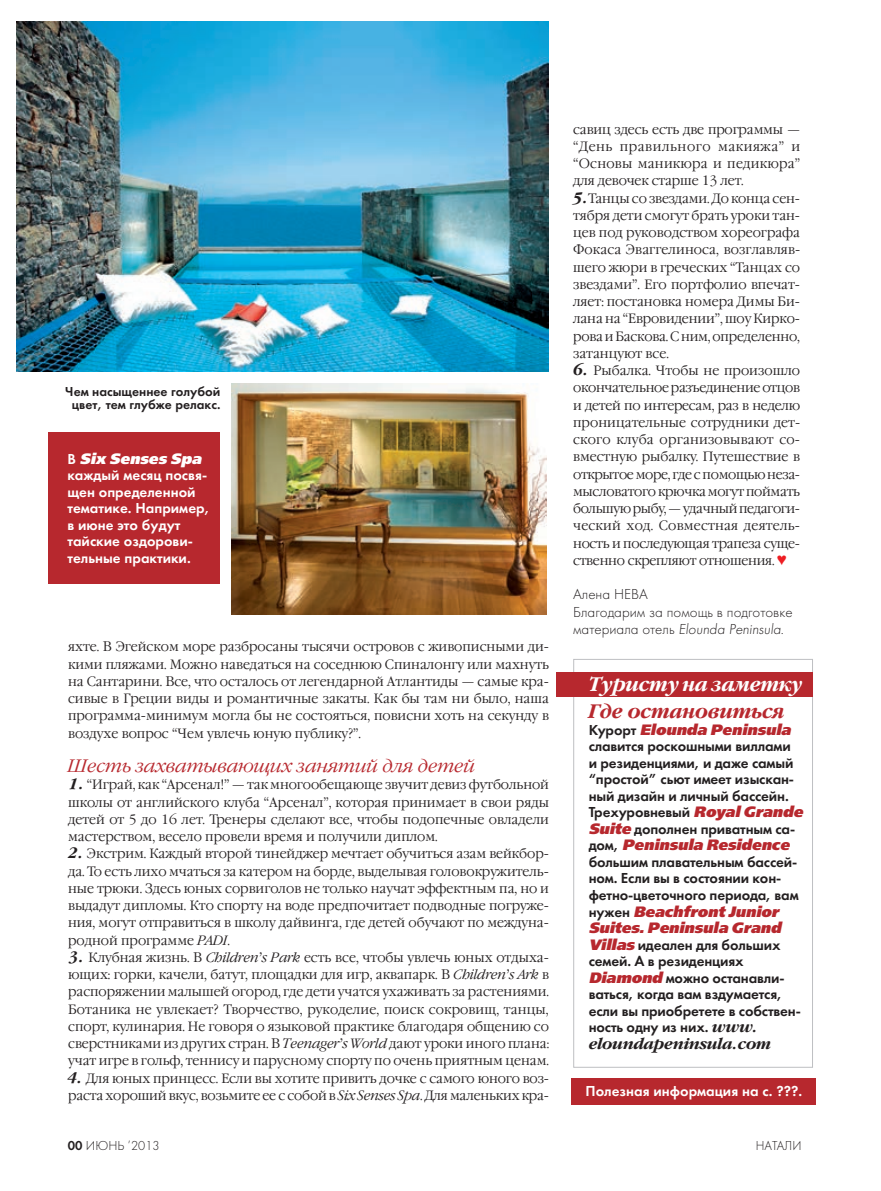
<style>
.page{position:relative;width:881px;height:1191px;background:#fff}
.page>*{position:absolute;margin:0;border:0;box-sizing:border-box;transform-origin:0 0}
.t1{font:italic 700 19.5px "Garamond C";letter-spacing:-.005em;color:#fff;scale:.96 1}
.t2{font:italic 700 19.5px "Garamond C";color:#b7282e;scale:.96 1}
.t3{font:italic 300 18px "Garamond C";color:#b7282e}
.t4{font:15px/16.5px "Futura Demi C";letter-spacing:-.01em;color:#231f20}
.t5{font:15px/16.5px "Futura Demi C";color:#fff}
.t6{font:italic 15px/16.5px "Free Set Black C";letter-spacing:-.01em;color:#b7282e}
.t7{font:15px/17.2px "Futura Light C";color:#231f20}
.t8{font:italic 700 15px "Garamond C";letter-spacing:-.01em;color:#231f20}
.t9{font:italic 15px "Free Set Black C";color:#fff}
.t10{font:300 13.5px/17.2px "Garamond C";color:#231f20;text-align:justify;scale:.96 1}
.t11{font:13.5px/13.5px "Futura Demi C";color:#231f20;text-align:center}
.t12{font:13.5px "Futura Light C";color:#231f20}
.t13{font:13.5px "Futura Light C";color:#231f20;scale:.96 1}
.s1{font-family:"Futura Demi C";font-style:normal}
.s2{font-weight:700;font-style:italic;font-size:15px}
.s3{font-style:italic}
.s4{color:#ee1d23}
.s5{font-family:"Futura Demi C";font-style:normal;color:#231f20}
.s6{font-family:"Free Set Black C";font-style:italic;color:#b7282e}
.s7{font-family:"Garamond C";font-weight:700;font-style:italic}
.s8{font-family:"Futura Demi C"}
</style>
<div class="page">
<div style="left:48px;top:432px;width:172px;height:151px;background:#b7282e"></div>
<img style="left:16px;top:22px;width:532px;height:349px">
<div style="left:573px;top:659px;width:239px;height:408px;background:#fff;border:1px solid #bebfc2"></div>
<div style="left:555px;top:671px;width:257px;height:25px;background:#b7282e"></div>
<div style="left:571px;top:1078px;width:244px;height:26px;background:#b7282e"></div>
<img style="left:232px;top:383px;width:314px;height:232px">
<p class="t11" style="left:65px;top:385px;width:156px">Чем насыщеннее голубой цвет, тем глубже релакс.</p>
<p class="t9" style="left:67px;top:450px;width:135px"><span class="s1">В</span> Six Senses Spa</p>
<p class="t5" style="left:67px;top:467px;width:144px">каждый месяц посвя&shy;щен определенной тематике. Например, в июне это будут тайские оздорови&shy;тельные практики.</p>
<p class="t10" style="left:68px;top:638px;width:502px">яхте. В Эгейском море разбросаны тысячи островов с живописными ди&shy;кими пляжами. Можно наведаться на соседнюю Спиналонгу или махнуть на Сантарини. Все, что осталось от легендарной Атлантиды — самые кра&shy;сивые в Греции виды и романтичные закаты. Как бы там ни было, наша программа-минимум могла бы не состояться, повисни хоть на секунду в воздухе вопрос “Чем увлечь юную публику?”.</p>
<h2 class="t3" style="left:68px;top:756px;width:408px">Шесть захватывающих занятий для детей</h2>
<p class="t10" style="left:68px;top:776px;width:502px"><span class="s2">1.</span> “Играй, как “Арсенал!” — так многообещающе звучит девиз футбольной школы от английского клуба “Арсенал”, которая принимает в свои ряды детей от 5 до 16 лет. Тренеры сделают все, чтобы подопечные овладели мастерством, весело провели время и получили диплом.</p>
<p class="t10" style="left:68px;top:845px;width:502px"><span class="s2">2.</span> Экстрим. Каждый второй тинейджер мечтает обучиться азам вейкбор&shy;да. То есть лихо мчаться за катером на борде, выделывая головокружитель&shy;ные трюки. Здесь юных сорвиголов не только научат эффектным па, но и выдадут дипломы. Кто спорту на воде предпочитает подводные погруже&shy;ния, могут отправиться в школу дайвинга, где детей обучают по междуна&shy;родной программе <span class="s3">PADI</span>.</p>
<p class="t10" style="left:68px;top:949px;width:502px"><span class="s2">3.</span> Клубная жизнь. В <span class="s3">Children’s Park</span> есть все, чтобы увлечь юных отдыха&shy;ющих: горки, качели, батут, площадки для игр, аквапарк. В <span class="s3">Children’s Ark</span> в распоряжении малышей огород, где дети учатся ухаживать за растениями.<br>Ботаника не увлекает? Творчество, рукоделие, поиск сокровищ, танцы, спорт, кулинария. Не говоря о языковой практике благодаря общению со сверстниками из других стран. В <span class="s3">Teenager’s World</span> дают уроки иного плана: учат игре в гольф, теннису и парусному спорту по очень приятным ценам.</p>
<p class="t10" style="left:68px;top:1070px;width:502px"><span class="s2">4.</span> Для юных принцесс. Если вы хотите привить дочке с самого юного воз&shy;раста хороший вкус, возьмите ее с собой в <span class="s3">Six Senses Spa</span>. Для маленьких кра-</p>
<p class="t10" style="left:573px;top:121px;width:238px;text-align:left">савиц здесь есть две программы — “День правильного макияжа” и “Основы маникюра и педикюра” для девочек старше 13 лет.<br><span class="s2">5.</span>Танцы со звездами. До конца сен&shy;тября дети смогут брать уроки тан&shy;цев под руководством хореографа<br>Фокаса Эваггелиноса, возглавляв&shy;шего жюри в греческих “Танцах со звездами”. Его портфолио впечат&shy;ляет: постановка номера Димы Би&shy;лана на “Евровидении”, шоу Кирко&shy;рова и Баскова. С ним, определенно, затанцуют все.</p>
<p class="t10" style="left:573px;top:362px;width:238px"><span class="s2">6.</span> Рыбалка. Чтобы не произошло окончательное разъединение отцов и детей по интересам, раз в неделю проницательные сотрудники дет&shy;ского клуба организовывают со&shy;вместную рыбалку. Путешествие в открытое море, где с помощью неза&shy;мысловатого крючка могут поймать большую рыбу, — удачный педагоги&shy;ческий ход. Совместная деятель&shy;ность и последующая трапеза суще&shy;ственно скрепляют отношения. <span class="s4">♥</span></p>
<p class="t7" style="left:573px;top:586px;width:221px">Алена НЕВА<br>Благодарим за помощь в подготовке материала отель <span class="s3">Elounda Peninsula</span>.</p>
<h1 class="t1" style="left:588px;top:673px;width:224px">Туристу на заметку</h1>
<h1 class="t2" style="left:588px;top:700px;width:205px">Где остановиться</h1>
<p class="t6" style="left:588px;top:721px;width:203px"><span class="s5">Курорт</span> Elounda Peninsula</p>
<p class="t4" style="left:588px;top:738px;width:215px">славится роскошными виллами и резиденциями, и даже самый “простой” сьют имеет изыскан&shy;ный дизайн и личный бассейн.<br>Трехуровневый <span class="s6">Royal Grande<br>Suite</span> дополнен приватным са-</p>
<p class="t6" style="left:588px;top:837px;width:202px"><span class="s5">дом,</span> Peninsula Residence</p>
<p class="t4" style="left:588px;top:853px;width:211px">большим плавательным бассей&shy;ном. Если вы в состоянии кон&shy;фетно-цветочного периода, вам</p>
<p class="t6" style="left:588px;top:903px;width:194px"><span class="s5">нужен</span> Beachfront Junior<br>Suites. Peninsula Grand</p>
<p class="t4" style="left:588px;top:936px;width:213px"><span class="s6">Villas</span> идеален для больших семей. А в резиденциях<br><span class="s6">Diamond</span> можно останавли&shy;ваться, когда вам вздумается, если вы приобретете в собствен&shy;ность одну из них. <span class="s7">www.</span></p>
<p class="t8" style="left:588px;top:1035px;width:184px">eloundapeninsula.com</p>
<p class="t5" style="left:585px;top:1082px;width:218px">Полезная информация на с. ???.</p>
<p class="t12" style="left:68px;top:1138px;width:93px"><span class="s8">00</span> июнь ’2013</p>
<p class="t13" style="left:755px;top:1138px;width:49px">натали</p>
</div>
